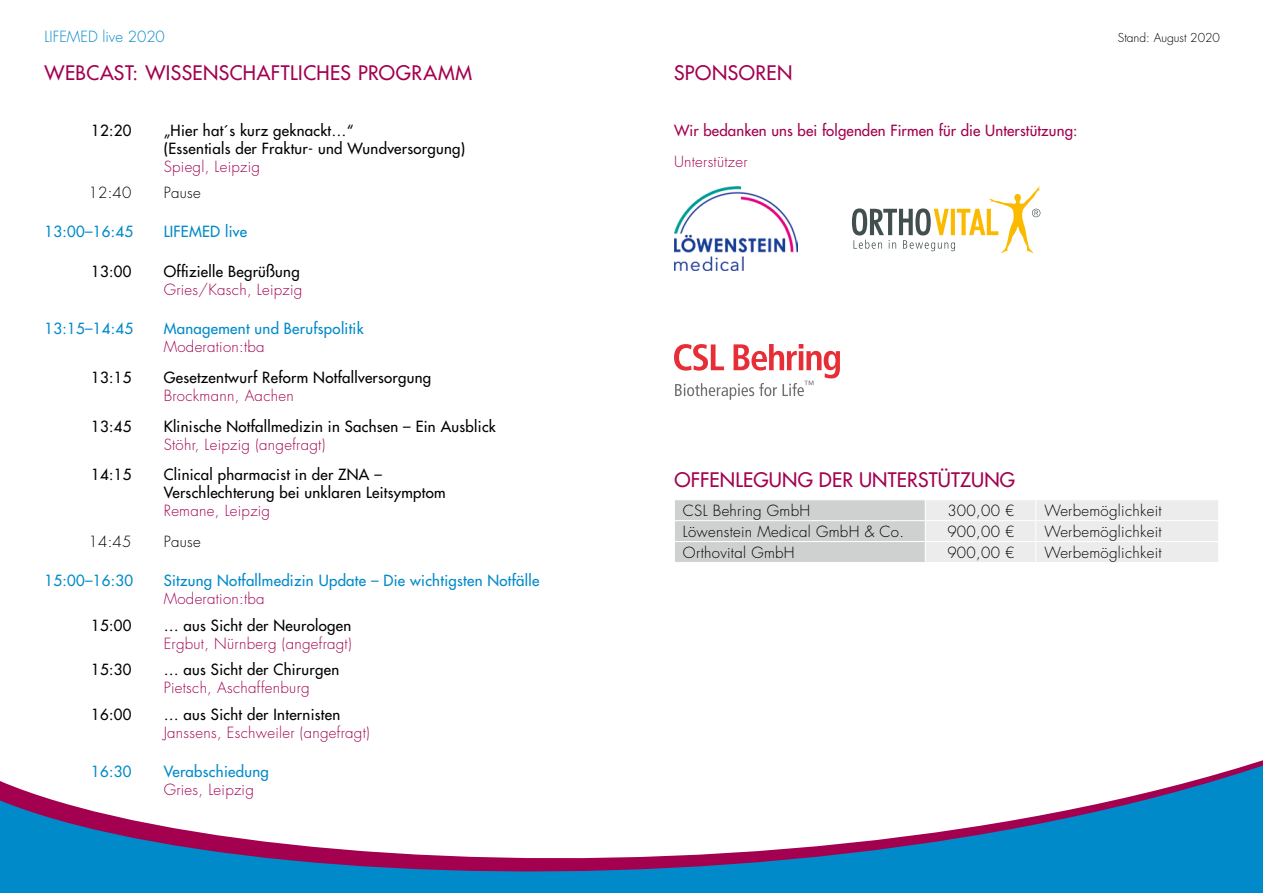
<style>
.page{position:relative;width:1263px;height:893px;background:#fff}
.page>*{position:absolute;margin:0;border:0;box-sizing:border-box;transform-origin:0 0}
.Headline{font:500 19.5px "Futura Std";letter-spacing:.025em;color:#a30050}
.Fließtext{font:500 19.5px "Futura Std";letter-spacing:.01em;color:#a30050}
.Fließtext-2{font:500 15px/18px "Futura Std";letter-spacing:.02em;color:#000}
.Fließtext-3{font:500 15px/18px "Futura Std";letter-spacing:.02em;color:#008ac9}
.Fließtext-4{font:300 15px/18px "Futura Std";letter-spacing:.02em;color:#a30050}
.Navigation{font:300 15px "Futura Std";letter-spacing:.02em;color:#000}
.Fließtext-5{font:500 15px "Futura Std";letter-spacing:.01em;color:#a30050}
.Fließtext-6{font:300 15px "Futura Std";letter-spacing:.02em;color:#000}
.Navigation-2{font:300 15px "Futura Std";color:#008ac9}
.Headline-2{font:300 15px "Futura Std";letter-spacing:.02em;color:#a30050}
.Navigation-3{font:300 12px "Futura Std";color:#000}
.s1{font-weight:300;color:#a30050}
.s2{font-weight:500;color:#000}
</style>
<div class="page">
<svg style="left:0;top:760px;width:1263px;height:133px"></svg>
<img style="left:674px;top:186px;width:123px;height:85px">
<svg style="left:852px;top:186px;width:188px;height:67px"></svg>
<svg style="left:674px;top:344px;width:166px;height:56px"></svg>
<svg style="left:675px;top:500px;width:543px;height:62px;background:#dfe0e0"></svg>
<p class="Navigation-2" style="left:45px;top:27px;width:122px">LIFEMED live 2020</p>
<p class="Navigation-3" style="left:1118px;top:30px;width:104px">Stand: August 2020</p>
<p class="Headline" style="left:674px;top:60px;width:120px">SPONSOREN</p>
<p class="Headline" style="left:45px;top:60px;width:429px">WEBCAST: WISSENSCHAFTLICHES PROGRAMM</p>
<p class="Fließtext-2" style="left:91px;top:121px;width:42px">12:20</p>
<p class="Fließtext-2" style="left:164px;top:121px;width:303px">„Hier hat´s kurz geknackt…“<br>(Essentials der Fraktur- und Wundversorgung)<br><span class="s1">Spiegl, Leipzig</span></p>
<p class="Fließtext-6" style="left:88px;top:184px;width:45px">12:40</p>
<p class="Fließtext-6" style="left:164px;top:184px;width:39px">Pause</p>
<p class="Fließtext-3" style="left:45px;top:223px;width:90px">13:00–16:45</p>
<p class="Fließtext-3" style="left:164px;top:223px;width:85px">LIFEMED live</p>
<p class="Fließtext-2" style="left:91px;top:262px;width:42px">13:00</p>
<p class="Fließtext-2" style="left:164px;top:262px;width:140px">Offizielle Begrüßung<br><span class="s1">Gries/Kasch, Leipzig</span></p>
<p class="Fließtext-3" style="left:45px;top:320px;width:90px">13:15–14:45</p>
<p class="Fließtext-3" style="left:164px;top:320px;width:201px">Management und Berufspolitik<br><span class="s1">Moderation:tba</span></p>
<p class="Fließtext-2" style="left:91px;top:368px;width:42px">13:15</p>
<p class="Fließtext-2" style="left:164px;top:368px;width:269px">Gesetzentwurf Reform Notfallversorgung<br><span class="s1">Brockmann, Aachen</span></p>
<p class="Fließtext-2" style="left:91px;top:417px;width:42px">13:45</p>
<p class="Fließtext-2" style="left:164px;top:417px;width:334px">Klinische Notfallmedizin in Sachsen – Ein Ausblick<br><span class="s1">Stöhr, Leipzig (angefragt)</span></p>
<p class="Fließtext-2" style="left:91px;top:466px;width:42px">14:15</p>
<p class="Fließtext-2" style="left:164px;top:466px;width:283px">Clinical pharmacist in der ZNA –<br>Verschlechterung bei unklaren Leitsymptom<br><span class="s1">Remane, Leipzig</span></p>
<p class="Fließtext-6" style="left:88px;top:532px;width:45px">14:45</p>
<p class="Fließtext-6" style="left:164px;top:532px;width:39px">Pause</p>
<p class="Fließtext-3" style="left:45px;top:572px;width:90px">15:00–16:30</p>
<p class="Fließtext-3" style="left:164px;top:572px;width:377px">Sitzung Notfallmedizin Update – Die wichtigsten Notfälle<br><span class="s1">Moderation:tba</span></p>
<p class="Fließtext-2" style="left:91px;top:616px;width:42px">15:00</p>
<p class="Fließtext-4" style="left:164px;top:617px;width:189px"><span class="s2">… aus Sicht der Neurologen<br></span>Ergbut, Nürnberg (angefragt)</p>
<p class="Fließtext-2" style="left:91px;top:661px;width:42px">15:30</p>
<p class="Fließtext-2" style="left:164px;top:661px;width:177px">… aus Sicht der Chirurgen<br><span class="s1">Pietsch, Aschaffenburg</span></p>
<p class="Fließtext-2" style="left:91px;top:705px;width:42px">16:00</p>
<p class="Fließtext-4" style="left:164px;top:706px;width:208px"><span class="s2">… aus Sicht der Internisten<br></span>Janssens, Eschweiler (angefragt)</p>
<p class="Fließtext-3" style="left:91px;top:763px;width:42px">16:30</p>
<p class="Fließtext-3" style="left:164px;top:763px;width:107px">Verabschiedung<br><span class="s1">Gries, Leipzig</span></p>
<p class="Fließtext-5" style="left:674px;top:121px;width:405px">Wir bedanken uns bei folgenden Firmen für die Unterstützung:</p>
<p class="Headline-2" style="left:674px;top:152px;width:75px">Unterstützer</p>
<p class="Fließtext" style="left:674px;top:468px;width:342px">OFFENLEGUNG DER UNTERSTÜTZUNG</p>
<p class="Navigation" style="left:683px;top:502px;width:129px">CSL Behring GmbH</p>
<p class="Navigation" style="left:947px;top:502px;width:69px">300,00 €</p>
<p class="Navigation" style="left:1044px;top:502px;width:119px">Werbemöglichkeit</p>
<p class="Fließtext-6" style="left:683px;top:523px;width:223px">Löwenstein Medical GmbH &amp; Co.</p>
<p class="Navigation" style="left:947px;top:523px;width:69px">900,00 €</p>
<p class="Navigation" style="left:1044px;top:523px;width:119px">Werbemöglichkeit</p>
<p class="Navigation" style="left:683px;top:544px;width:113px">Orthovital GmbH</p>
<p class="Navigation" style="left:947px;top:544px;width:69px">900,00 €</p>
<p class="Navigation" style="left:1044px;top:544px;width:119px">Werbemöglichkeit</p>
</div>
